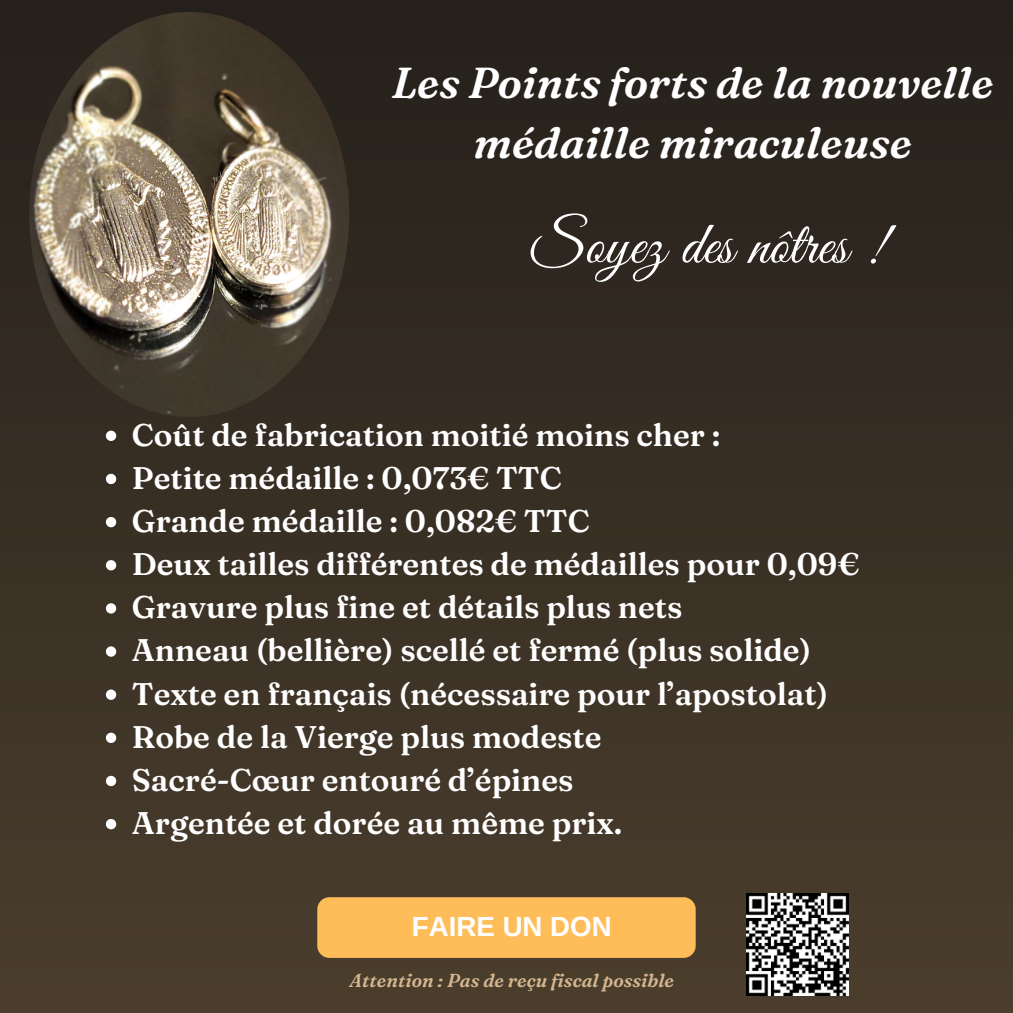
<style>
.page{position:relative;width:1013px;height:1013px;background:#fff}
.page>*{position:absolute;margin:0;border:0;box-sizing:border-box;transform-origin:0 0}
.t1{font:60.5px "Great Vibes";color:#fff}
.t2{font:italic 600 43.38px/60px "Fraunces 9 pt";color:#fff;text-align:center}
.t3{font:600 31.25px "Fraunces 9 pt";color:#fff}
.t4{font:700 27.62px "Arimo";color:#fff}
.t5{font:italic 600 18.75px "Fraunces 9 pt";color:#d5b690}
</style>
<div class="page">
<div style="left:0;top:0;width:1012px;height:1012px;background:linear-gradient(to bottom,#25201b,#4b3e2d)"></div>
<div style="left:317px;top:897px;width:378px;height:60px;background:#ffbd59"></div>
<img style="left:29px;top:12px;width:320px;height:405px;border-radius:50%">
<img style="left:746px;top:893px;width:102px;height:102px">
<svg style="left:106px;top:430px;width:10px;height:11px"></svg>
<svg style="left:106px;top:474px;width:10px;height:10px"></svg>
<svg style="left:106px;top:517px;width:10px;height:10px"></svg>
<svg style="left:106px;top:560px;width:10px;height:10px"></svg>
<svg style="left:106px;top:603px;width:10px;height:10px"></svg>
<svg style="left:106px;top:646px;width:10px;height:10px"></svg>
<svg style="left:106px;top:689px;width:10px;height:11px"></svg>
<svg style="left:106px;top:732px;width:10px;height:11px"></svg>
<svg style="left:106px;top:775px;width:10px;height:11px"></svg>
<svg style="left:106px;top:819px;width:10px;height:10px"></svg>
<p class="t2" style="left:392px;top:52px;width:603px">Les Points forts de la nouvelle médaille miraculeuse</p>
<p class="t1" style="left:530px;top:211px;width:356px">Soyez des nôtres !</p>
<p class="t3" style="left:132px;top:415px;width:590px">Coût de fabrication moitié moins cher :</p>
<p class="t3" style="left:132px;top:458px;width:431px">Petite médaille : 0,073€ TTC</p>
<p class="t3" style="left:132px;top:501px;width:459px">Grande médaille : 0,082€ TTC</p>
<p class="t3" style="left:132px;top:544px;width:729px">Deux tailles différentes de médailles pour 0,09€</p>
<p class="t3" style="left:132px;top:587px;width:552px">Gravure plus fine et détails plus nets</p>
<p class="t3" style="left:132px;top:631px;width:680px">Anneau (bellière) scellé et fermé (plus solide)</p>
<p class="t3" style="left:132px;top:674px;width:697px">Texte en français (nécessaire pour l’apostolat)</p>
<p class="t3" style="left:132px;top:717px;width:471px">Robe de la Vierge plus modeste</p>
<p class="t3" style="left:132px;top:760px;width:443px">Sacré-Cœur entouré d’épines</p>
<p class="t3" style="left:132px;top:803px;width:492px">Argentée et dorée au même prix.</p>
<p class="t4" style="left:412px;top:911px;width:201px">FAIRE UN DON</p>
<p class="t5" style="left:349px;top:968px;width:326px">Attention : Pas de reçu fiscal possible</p>
</div>
